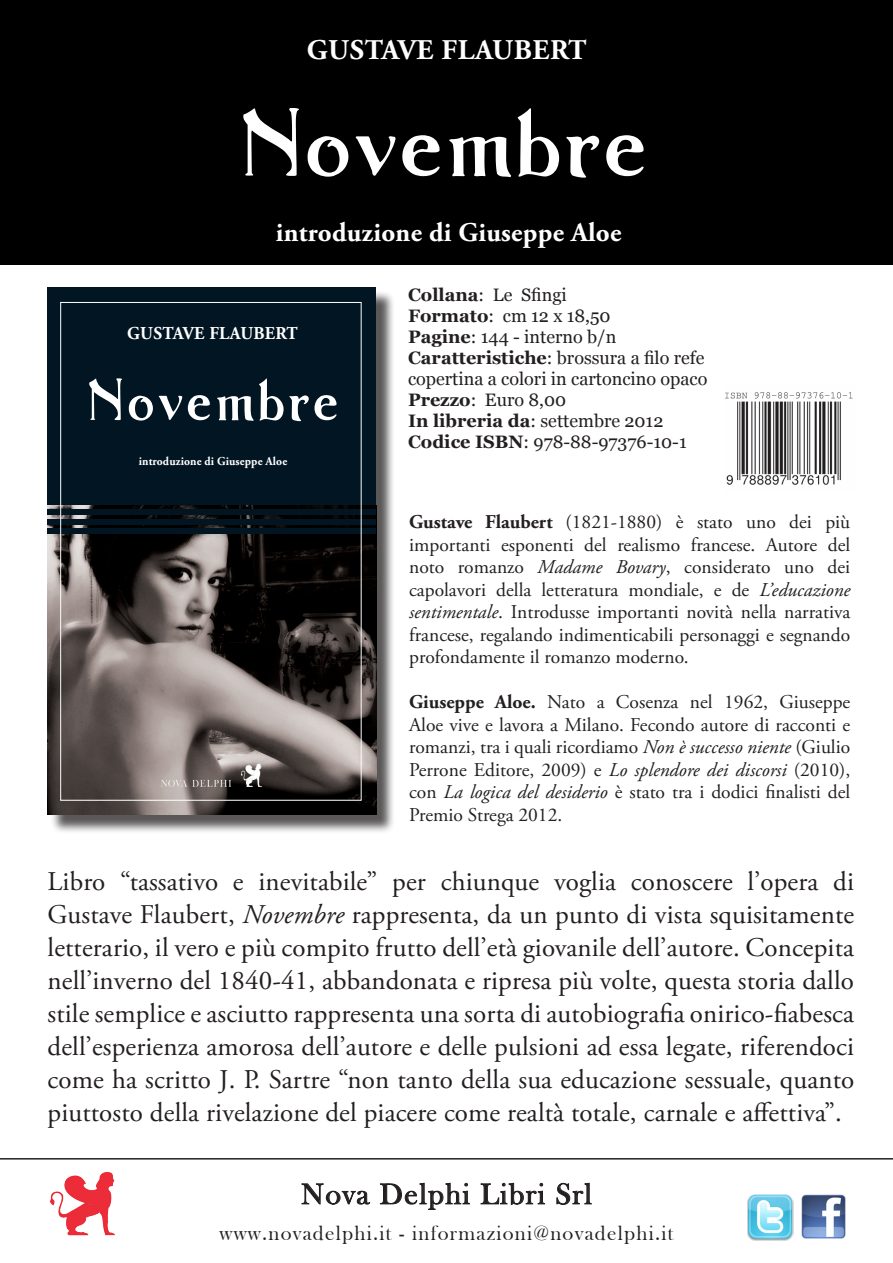
<style>
.page{position:relative;width:893px;height:1263px;background:#fff}
.page>*{position:absolute;margin:0;border:0;box-sizing:border-box;transform-origin:0 0}
.t1{font:90px "Argos";letter-spacing:.02em;color:#fff}
.t2{font:55.35px "Argos";letter-spacing:.05em;color:#fff;scale:.96 1}
.t3{font:30px "Bask Old Face";letter-spacing:.05em;color:#231f20}
.t4{font:700 28.5px "Adobe Garamond Pro";letter-spacing:.02em;color:#fff}
.t5{font:27px/33px "Adobe Garamond Pro";letter-spacing:.005em;color:#231f20;text-align:justify}
.t6{font:700 27px "Adobe Garamond Pro";letter-spacing:.01em;color:#fff}
.t7{font:21px "Bask Old Face";letter-spacing:.06em;color:#231f20}
.t8{font:19.5px/22.5px "Adobe Garamond Pro";color:#231f20;text-align:justify}
.t9{font:700 18.15px "Adobe Garamond Pro";letter-spacing:.02em;color:#fff;scale:.96 1}
.t10{font:18px "Georgia";color:#231f20}
.t11{font:700 12px "Adobe Garamond Pro";letter-spacing:.01em;color:#fff;scale:.96 1}
.s1{font-weight:700}
.s2{font-style:italic}
</style>
<div class="page">
<div style="left:0;top:0;width:893px;height:264px;background:#000"></div>
<div style="left:50px;top:290px;width:345px;height:543px;background:#231f20;opacity:.75"></div>
<div style="left:48px;top:288px;width:328px;height:527px;background:#011622"></div>
<img style="left:48px;top:505px;width:328px;height:310px">
<div style="left:48px;top:509px;width:328px;height:6px;background:#011622"></div>
<div style="left:48px;top:519px;width:328px;height:5px;background:#011622"></div>
<div style="left:48px;top:528px;width:328px;height:6px;background:#011622"></div>
<div style="left:60px;top:302px;width:302px;height:499px;border:1px solid #fff"></div>
<img style="left:161px;top:764px;width:100px;height:22px">
<img style="left:50px;top:1172px;width:65px;height:63px">
<svg style="left:301px;top:1183px;width:69px;height:22px"></svg>
<svg style="left:380px;top:1182px;width:90px;height:28px"></svg>
<svg style="left:480px;top:1182px;width:65px;height:23px"></svg>
<svg style="left:556px;top:1182px;width:36px;height:23px"></svg>
<img style="left:801px;top:1194px;width:45px;height:45px">
<img style="left:747px;top:1194px;width:46px;height:47px">
<hr style="left:0;top:1158px;width:893px;height:1px;background:#231f20">
<img style="left:725px;top:392px;width:128px;height:93px">
<p class="t4" style="left:307px;top:33px;width:281px">GUSTAVE FLAUBERT</p>
<p class="t1" style="left:240px;top:89px;width:409px">Novembre</p>
<p class="t6" style="left:276px;top:217px;width:347px">introduzione di Giuseppe Aloe</p>
<p class="t9" style="left:127px;top:322px;width:179px">GUSTAVE FLAUBERT</p>
<p class="t2" style="left:88px;top:367px;width:264px">Novembre</p>
<p class="t11" style="left:139px;top:454px;width:156px">introduzione di Giuseppe Aloe</p>
<p class="t10" style="left:408px;top:284px;width:160px"><span class="s1">Collana</span>: Le Sfingi</p>
<p class="t10" style="left:408px;top:305px;width:204px"><span class="s1">Formato</span>: cm 12 x 18,50</p>
<p class="t10" style="left:408px;top:326px;width:210px"><span class="s1">Pagine</span>: 144 - interno b/n</p>
<p class="t10" style="left:408px;top:347px;width:298px"><span class="s1">Caratteristiche</span>: brossura a filo refe</p>
<p class="t10" style="left:408px;top:368px;width:301px">copertina a colori in cartoncino opaco</p>
<p class="t10" style="left:408px;top:389px;width:160px"><span class="s1">Prezzo</span>: Euro 8,00</p>
<p class="t10" style="left:408px;top:410px;width:257px"><span class="s1">In libreria da</span>: settembre 2012</p>
<p class="t10" style="left:408px;top:431px;width:280px"><span class="s1">Codice ISBN</span>: 978-88-97376-10-1</p>
<p class="t8" style="left:409px;top:512px;width:443px"><span class="s1">Gustave Flaubert</span> (1821-1880) è stato uno dei più importanti esponenti del realismo francese. Autore del noto romanzo <span class="s2">Madame Bovary</span>, considerato uno dei capolavori della letteratura mondiale, e de <span class="s2">L’educazione sentimentale</span>. Introdusse importanti novità nella narrativa francese, regalando indimenticabili personaggi e segnando profondamente il romanzo moderno.</p>
<p class="t8" style="left:409px;top:692px;width:443px"><span class="s1">Giuseppe Aloe.</span> Nato a Cosenza nel 1962, Giuseppe Aloe vive e lavora a Milano. Fecondo autore di racconti e romanzi, tra i quali ricordiamo <span class="s2">Non è successo niente</span> (Giulio Perrone Editore, 2009) e <span class="s2">Lo splendore dei discorsi</span> (2010), con <span class="s2">La logica del desiderio</span> è stato tra i dodici finalisti del Premio Strega 2012.</p>
<p class="t5" style="left:48px;top:866px;width:808px">Libro “tassativo e inevitabile” per chiunque voglia conoscere l’opera di Gustave Flaubert, <span class="s2">Novembre</span> rappresenta, da un punto di vista squisitamente letterario, il vero e più compito frutto dell’età giovanile dell’autore. Concepita nell’inverno del 1840-41, abbandonata e ripresa più volte, questa storia dallo stile semplice e asciutto rappresenta una sorta di autobiografia onirico-fiabesca dell’esperienza amorosa dell’autore e delle pulsioni ad essa legate, riferendoci come ha scritto J. P. Sartre “non tanto della sua educazione sessuale, quanto piuttosto della rivelazione del piacere come realtà totale, carnale e affettiva”.</p>
<p class="t3" style="left:301px;top:1177px;width:292px">Nova Delphi Libri Srl</p>
<p class="t7" style="left:220px;top:1221px;width:455px">www.novadelphi.it - informazioni@novadelphi.it</p>
</div>
